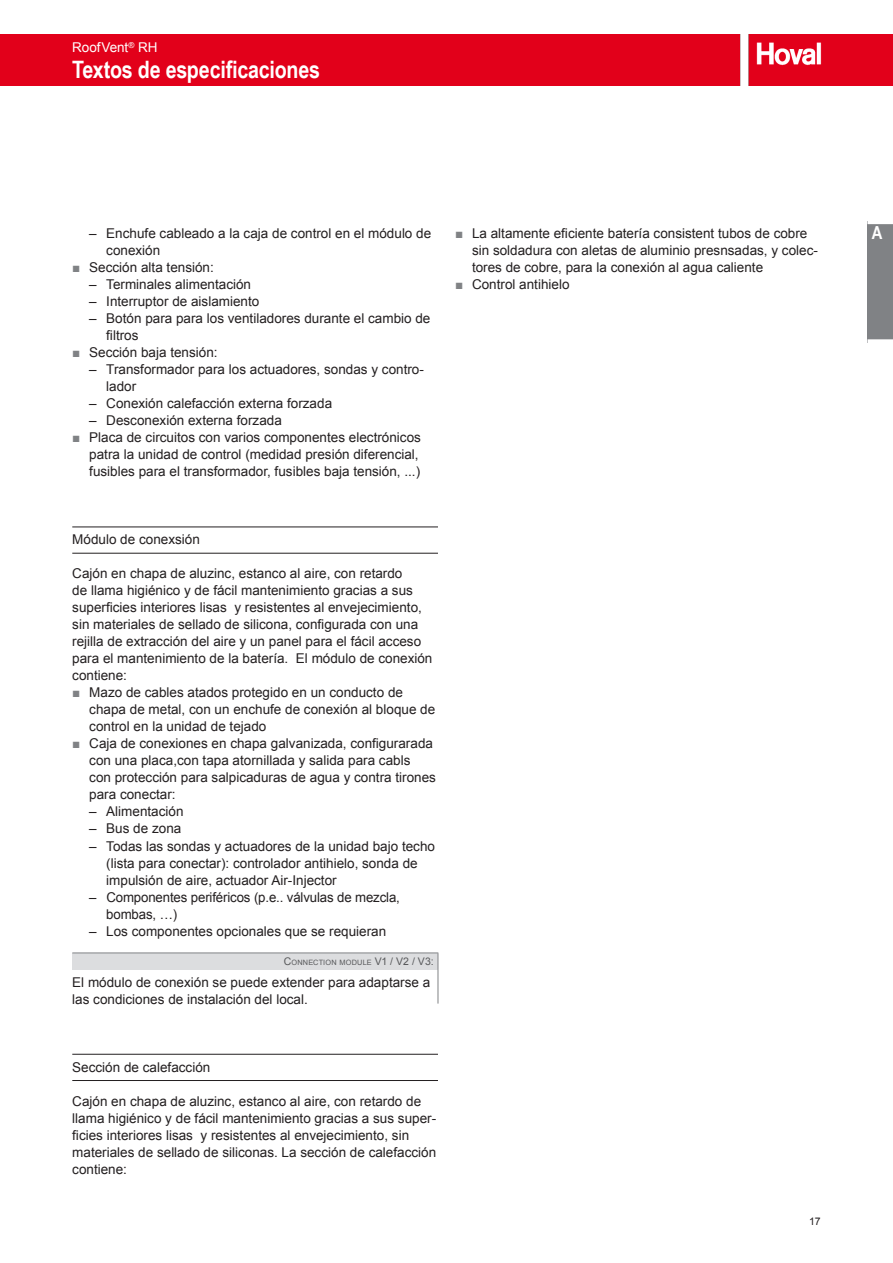
<style>
.page{position:relative;width:893px;height:1263px;background:#fff}
.page>*{position:absolute;margin:0;border:0;box-sizing:border-box;transform-origin:0 0}
.t1{font:700 24px "Arial Narrow";letter-spacing:-.01em;color:#fff}
.t2{font:700 18px "Arial Narrow";color:#fff}
.Text{font:13.5px/17px "Arial";color:#231f20}
.Komponenten{font:13.5px "Arial";color:#231f20}
.t3{font:13.5px "Arial";letter-spacing:-.005em;color:#fff}
.t4{font:10.5px "Arial";color:#231f20}
.Option{font:7.35px "Arial";letter-spacing:.025em;color:#57585a}
.s1{color:#808285}
.s2{font-size:10.5px}
</style>
<div class="page">
<div style="left:867px;top:221px;width:26px;height:121px;background:#808285"></div>
<div style="left:867px;top:218px;width:26px;height:6px;background:#fff"></div>
<div style="left:867px;top:339px;width:26px;height:6px;background:#fff"></div>
<hr style="left:72px;top:526px;width:366px;height:1px;background:#231f20">
<hr style="left:72px;top:553px;width:366px;height:1px;background:#231f20">
<hr style="left:72px;top:1054px;width:366px;height:1px;background:#231f20">
<hr style="left:72px;top:1080px;width:366px;height:1px;background:#231f20">
<div style="left:72px;top:953px;width:366px;height:16px;background:#dcdddf"></div>
<hr style="left:438px;top:969px;width:1px;height:34px;background:#808285">
<hr style="left:72px;top:952px;width:366px;height:1px;background:#808285">
<svg style="left:438px;top:953px;width:1px;height:16px"></svg>
<div style="left:0;top:34px;width:893px;height:51px;background:#e2001a"></div>
<p class="t3" style="left:72px;top:39px;width:87px">RoofVent<sup>®</sup> RH</p>
<h1 class="t1" style="left:72px;top:51px;width:238px">Textos de especificacione</h1>
<p class="Text" style="left:89px;top:225px;width:343px">– Enchufe cableado a la caja de control en el módulo de</p>
<h2 class="t2" style="left:872px;top:219px;width:12px">A</h2>
<p class="Text" style="left:106px;top:242px;width:56px">conexión</p>
<p class="Text" style="left:72px;top:259px;width:143px"><span class="s1">■</span> Sección alta tensión:</p>
<p class="Text" style="left:89px;top:276px;width:163px">– Terminales alimentación</p>
<p class="Text" style="left:89px;top:293px;width:172px">– Interruptor de aislamiento</p>
<p class="Text" style="left:106px;top:310px;width:326px;text-indent:-17px">– Botón para para los ventiladores durante el cambio de filtros</p>
<p class="Text" style="left:72px;top:344px;width:147px"><span class="s1">■</span> Sección baja tensión:</p>
<p class="Text" style="left:106px;top:361px;width:319px;text-indent:-17px">– Transformador para los actuadores, sondas y contro&shy;lador</p>
<p class="Text" style="left:89px;top:395px;width:244px">– Conexión calefacción externa forzada</p>
<p class="Text" style="left:89px;top:412px;width:194px">– Desconexión externa forzada</p>
<p class="Text" style="left:89px;top:429px;width:333px;text-indent:-17px"><span class="s1">■</span> Placa de circuitos con varios componentes electrónicos patra la unidad de control (medidad presión diferencial, fusibles para el transformador, fusibles baja tensión, ...)</p>
<p class="Text" style="left:472px;top:225px;width:347px;text-indent:-17px"><span class="s1">■</span> La altamente eficiente batería consistent tubos de cobre sin soldadura con aletas de aluminio presnsadas, y colec&shy;tores de cobre, para la conexión al agua caliente</p>
<p class="Text" style="left:455px;top:276px;width:116px"><span class="s1">■</span> Control antihielo</p>
<p class="Komponenten" style="left:72px;top:531px;width:129px">Módulo de conexsión</p>
<p class="Text" style="left:72px;top:565px;width:362px">Cajón en chapa de aluzinc, estanco al aire, con retardo<br>de llama higiénico y de fácil mantenimiento gracias a sus superficies interiores lisas y resistentes al envejecimiento, sin materiales de sellado de silicona, configurada con una rejilla de extracción del aire y un panel para el fácil acceso para el mantenimiento de la batería. El módulo de conexión contiene:</p>
<p class="Text" style="left:89px;top:684px;width:347px;text-indent:-17px"><span class="s1">■</span> Mazo de cables atados protegido en un conducto de chapa de metal, con un enchufe de conexión al bloque de control en la unidad de tejado</p>
<p class="Text" style="left:89px;top:735px;width:348px;text-indent:-17px"><span class="s1">■</span> Caja de conexiones en chapa galvanizada, configurarada con una placa,con tapa atornillada y salida para cabls<br>con protección para salpicaduras de agua y contra tirones para conectar:</p>
<p class="Text" style="left:89px;top:803px;width:96px">– Alimentación</p>
<p class="Text" style="left:89px;top:820px;width:94px">– Bus de zona</p>
<p class="Text" style="left:106px;top:837px;width:330px;text-indent:-17px">– Todas las sondas y actuadores de la unidad bajo techo (lista para conectar): controlador antihielo, sonda de impulsión de aire, actuador Air-Injector</p>
<p class="Text" style="left:106px;top:888px;width:295px;text-indent:-17px">– Componentes periféricos (p.e.. válvulas de mezcla, bombas, …)</p>
<p class="Text" style="left:89px;top:922px;width:298px">– Los componentes opcionales que se requieran</p>
<p class="Option" style="left:284px;top:957px;width:151px"><span class="s2">C</span>ONNECTION MODULE <span class="s2">V1 / V2 / V3:</span></p>
<p class="Text" style="left:72px;top:973px;width:359px">El módulo de conexión se puede extender para adaptarse a las condiciones de instalación del local.</p>
<p class="Komponenten" style="left:72px;top:1058px;width:140px">Sección de calefacción</p>
<p class="Text" style="left:72px;top:1092px;width:365px">Cajón en chapa de aluzinc, estanco al aire, con retardo de llama higiénico y de fácil mantenimiento gracias a sus super&shy;ficies interiores lisas y resistentes al envejecimiento, sin materiales de sellado de siliconas. La sección de calefacción contiene:</p>
<p class="t4" style="left:809px;top:1214px;width:13px">17</p>
</div>
